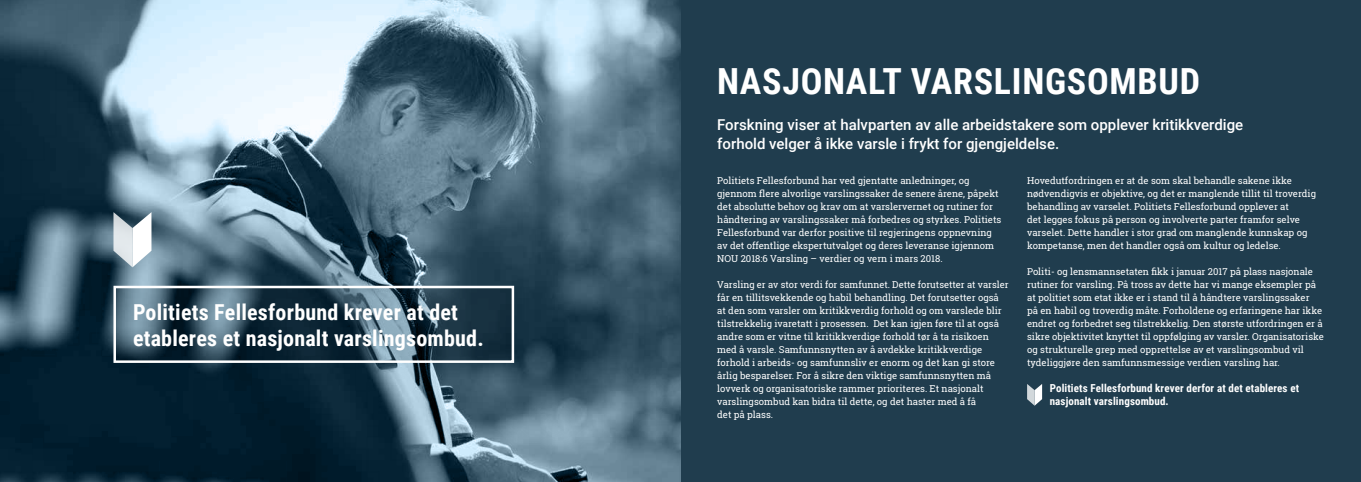
<style>
.page{position:relative;width:1361px;height:482px;background:#203d4e}
.page>*{position:absolute;margin:0;border:0;box-sizing:border-box;transform-origin:0 0}
.t1{font:700 36px "Roboto Condensed";letter-spacing:.02em;color:#fff}
.t2{font:700 22px/26.4px "Roboto Condensed";letter-spacing:.01em;color:#fff}
.t3{font:500 15px/19px "Roboto";color:#fff}
.t4{font:700 11px/13px "Roboto Condensed";letter-spacing:.01em;color:#fff}
.t5{font:9.5px/13px "Roboto Slab";color:#fff}
</style>
<div class="page">
<img style="left:0;top:0;width:680px;height:482px">
<svg style="left:113px;top:212px;width:38px;height:55px;background:#bcc6cd"></svg>
<svg style="left:112px;top:284px;width:403px;height:80px"></svg>
<svg style="left:1027px;top:384px;width:15px;height:22px"></svg>
<h2 class="t2" style="left:133px;top:298px;width:352px">Politiets Fellesforbund krever at det etableres et nasjonalt varslingsombud.</h2>
<h1 class="t1" style="left:717px;top:56px;width:484px">NASJONALT VARSLINGSOMBUD</h1>
<h3 class="t3" style="left:717px;top:114px;width:527px">Forskning viser at halvparten av alle arbeidstakere som opplever kritikkverdige forhold velger å ikke varsle i frykt for gjengjeldelse.</h3>
<p class="t5" style="left:717px;top:174px;width:286px">Politiets Fellesforbund har ved gjentatte anledninger, og gjennom flere alvorlige varslingssaker de senere årene, påpekt det absolutte behov og krav om at varslervernet og rutiner for håndtering av varslingssaker må forbedres og styrkes. Politiets Fellesforbund var derfor positive til regjeringens oppnevning av det offentlige ekspertutvalget og deres leveranse igjennom NOU 2018:6 Varsling – verdier og vern i mars 2018.</p>
<p class="t5" style="left:717px;top:278px;width:293px">Varsling er av stor verdi for samfunnet. Dette forutsetter at varsler får en tillitsvekkende og habil behandling. Det forutsetter også at den som varsler om kritikkverdig forhold og om varslede blir tilstrekkelig ivaretatt i prosessen. Det kan igjen føre til at også andre som er vitne til kritikkverdige forhold tør å ta risikoen med å varsle. Samfunnsnytten av å avdekke kritikkverdige forhold i arbeids- og samfunnsliv er enorm og det kan gi store årlig besparelser. For å sikre den viktige samfunnsnytten må lovverk og organisatoriske rammer prioriteres. Et nasjonalt varslingsombud kan bidra til dette, og det haster med å få<br>det på plass.</p>
<p class="t5" style="left:1027px;top:174px;width:290px">Hovedutfordringen er at de som skal behandle sakene ikke nødvendigvis er objektive, og det er manglende tillit til troverdig behandling av varselet. Politiets Fellesforbund opplever at<br>det legges fokus på person og involverte parter framfor selve varselet. Dette handler i stor grad om manglende kunnskap og kompetanse, men det handler også om kultur og ledelse.</p>
<p class="t5" style="left:1027px;top:265px;width:298px">Politi- og lensmannsetaten fikk i januar 2017 på plass nasjonale rutiner for varsling. På tross av dette har vi mange eksempler på at politiet som etat ikke er i stand til å håndtere varslingssaker<br>på en habil og troverdig måte. Forholdene og erfaringene har ikke endret og forbedret seg tilstrekkelig. Den største utfordringen er å sikre objektivitet knyttet til oppfølging av varsler. Organisatoriske og strukturelle grep med opprettelse av et varslingsombud vil tydeliggjøre den samfunnsmessige verdien varsling har.</p>
<p class="t4" style="left:1050px;top:381px;width:251px">Politiets Fellesforbund krever derfor at det etableres et nasjonalt varslingsombud.</p>
</div>
